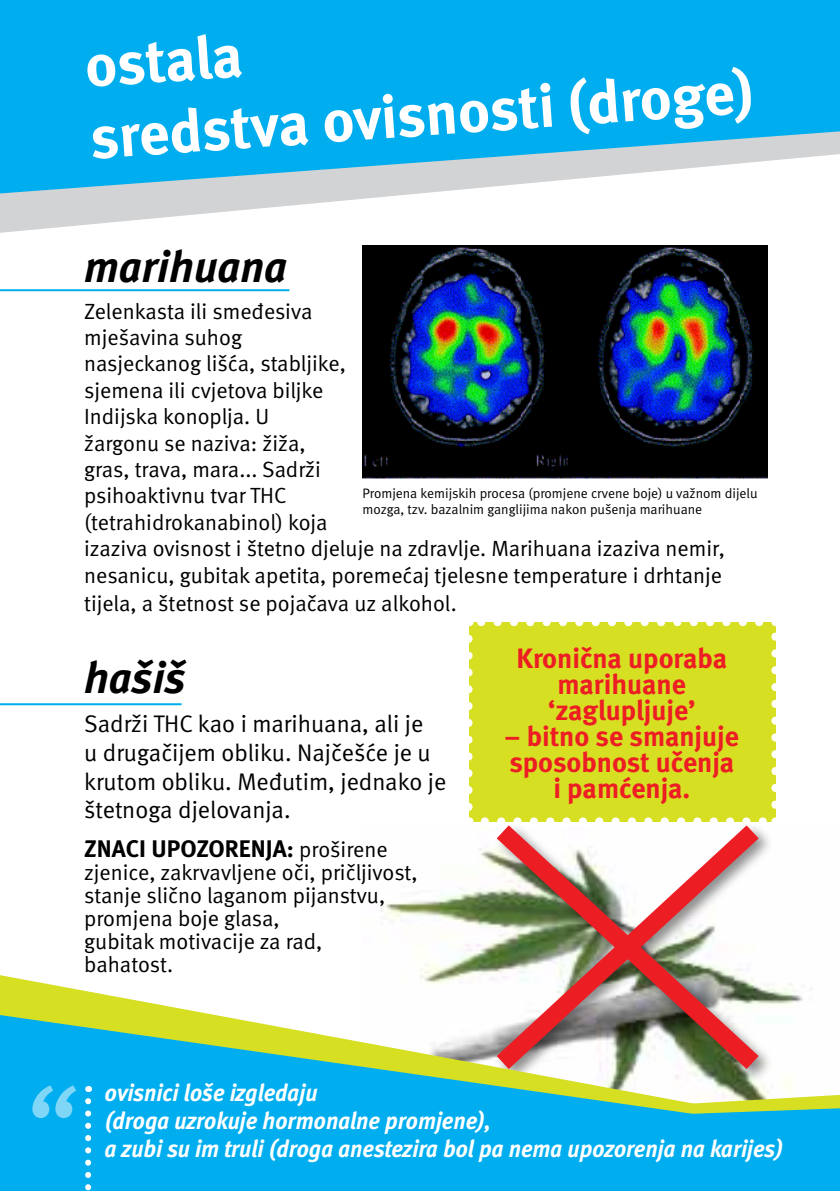
<style>
.page{position:relative;width:840px;height:1191px;background:#fff}
.page>*{position:absolute;margin:0;border:0;box-sizing:border-box;transform-origin:0 0}
.t1{font:italic 122.2px "Meta";color:#fff;scale:.95 1}
.t2{font:700 60px/72px "Meta";color:#fff}
.t3{font:italic 700 44px "Meta";color:#000}
.t4{font:700 28px/26px "Meta";color:#ed1d24;text-align:center}
.t5{font:italic 700 24px/28px "Meta";color:#fff;scale:.95 1}
.t6{font:24px/28.8px "Meta";color:#000}
.t7{font:700 24px "Meta";color:#000}
.t8{font:22px/26.4px "Meta";color:#000}
.t9{font:13.6px/16.4px "Meta";color:#000}
.s1{font-weight:400;font-size:22px}
</style>
<div class="page">
<img style="left:381px;top:888px;width:96px;height:87px">
<svg style="left:477px;top:808px;width:299px;height:167px"></svg>
<svg style="left:0;top:975px;width:831px;height:133px"></svg>
<div style="left:794px;top:1108px;width:45px;height:83px;background:#00aeef"></div>
<svg style="left:0;top:1015px;width:794px;height:176px;background:#42b7ce"></svg>
<svg style="left:85px;top:1101px;width:6px;height:90px"></svg>
<svg style="left:0;top:193px;width:422px;height:40px"></svg>
<svg style="left:0;top:0;width:839px;height:193px;background:#23b6ec"></svg>
<img style="left:362px;top:245px;width:405px;height:234px">
<div style="left:468px;top:622px;width:307px;height:199px;background:#d7df23"></div>
<svg style="left:484px;top:817px;width:282px;height:8px"></svg>
<svg style="left:477px;top:622px;width:281px;height:4px"></svg>
<svg style="left:468px;top:639px;width:4px;height:182px"></svg>
<svg style="left:771px;top:622px;width:5px;height:183px"></svg>
<hr style="left:0;top:289px;width:289px;height:2px;background:#00aeef">
<hr style="left:0;top:703px;width:181px;height:2px;background:#00aeef">
<h2 class="t2" style="left:82px;top:30px;width:665px;rotate:-4deg">ostala<br>sredstva ovisnosti (droge)</h2>
<h3 class="t3" style="left:84px;top:241px;width:204px">marihuana</h3>
<p class="t8" style="left:84px;top:297px;width:642px">Zelenkasta ili smeđesiva<br>mješavina suhog<br>nasjeckanog lišća, stabljike,<br>sjemena ili cvjetova biljke<br>Indijska konoplja. U<br>žargonu se naziva: žiža,<br>gras, trava, mara... Sadrži<br>psihoaktivnu tvar THC<br>(tetrahidrokanabinol) koja<br>izaziva ovisnost i štetno djeluje na zdravlje. Marihuana izaziva nemir, nesanicu, gubitak apetita, poremećaj tjelesne temperature i drhtanje</p>
<p class="t8" style="left:84px;top:590px;width:374px">tijela, a štetnost se pojačava uz alkohol.</p>
<p class="t9" style="left:362px;top:484px;width:396px">Promjena kemijskih procesa (promjene crvene boje) u važnom dijelu mozga, tzv. bazalnim ganglijima nakon pušenja marihuane</p>
<h3 class="t3" style="left:84px;top:651px;width:103px">hašiš</h3>
<p class="t6" style="left:84px;top:709px;width:363px">Sadrži THC kao i marihuana, ali je<br>u drugačijem obliku. Najčešće je u krutom obliku. Međutim, jednako je štetnoga djelovanja.</p>
<p class="t7" style="left:84px;top:834px;width:305px">ZNACI UPOZORENJA: <span class="s1">proširene</span></p>
<p class="t8" style="left:84px;top:860px;width:335px;line-height:23px">zjenice, zakrvavljene oči, pričljivost, stanje slično laganom pijanstvu, promjena boje glasa,<br>gubitak motivacije za rad,<br>bahatost.</p>
<p class="t4" style="left:516px;top:644px;width:212px">Kronična uporaba marihuane ‘zaglupljuje’</p>
<p class="t4" style="left:504px;top:722px;width:236px">– bitno se smanjuje sposobnost učenja i pamćenja.</p>
<h1 class="t1" style="left:18px;top:1059px;width:57px">“</h1>
<p class="t5" style="left:105px;top:1078px;width:408px">ovisnici loše izgledaju<br>(droga uzrokuje hormonalne promjene),</p>
<p class="t5" style="left:105px;top:1134px;width:714px">a zubi su im truli (droga anestezira bol pa nema upozorenja na karijes)</p>
</div>
